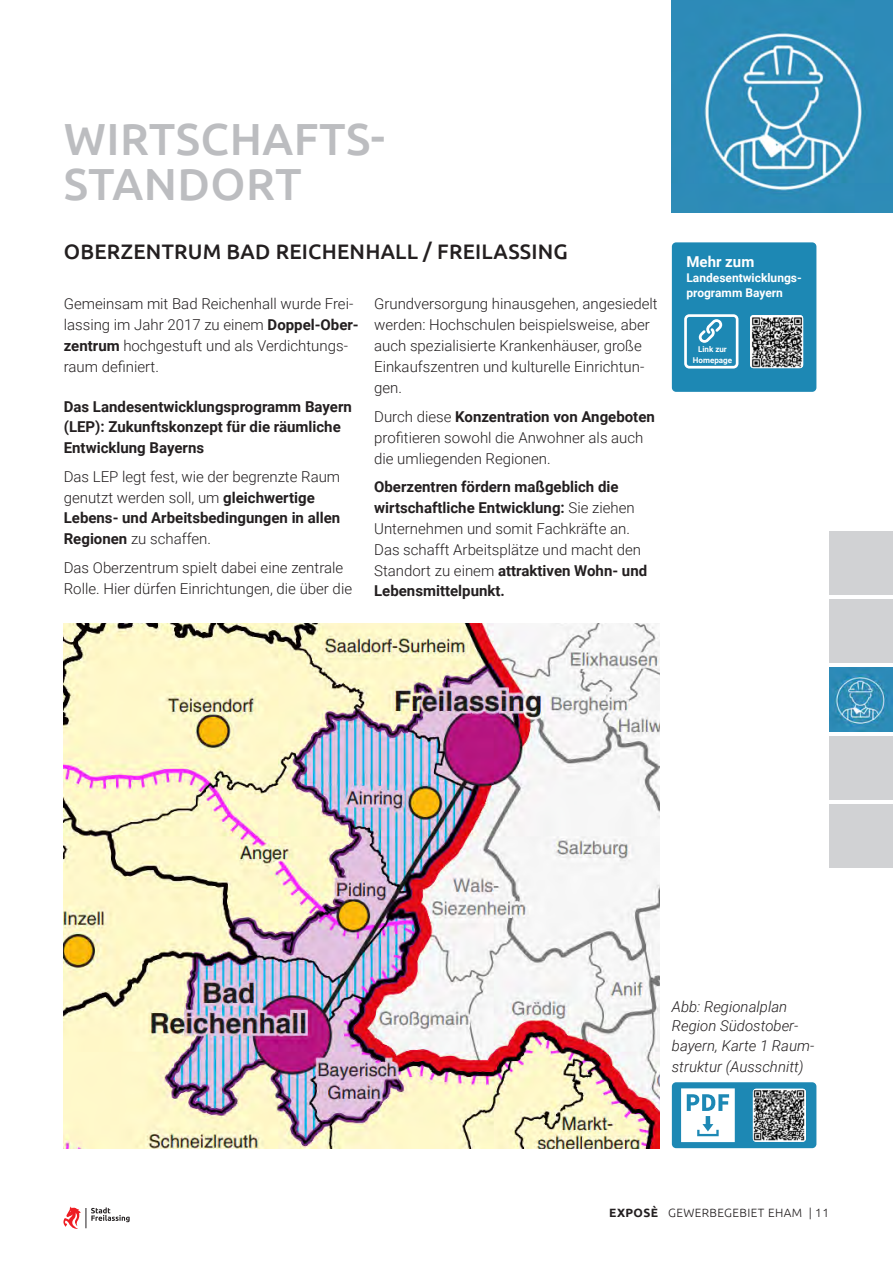
<style>
.page{position:relative;width:893px;height:1263px;background:#fff}
.page>*{position:absolute;margin:0;border:0;box-sizing:border-box;transform-origin:0 0}
.t1{font:500 45px/45px "Ubuntu";letter-spacing:.01em;color:#bcbdc0}
.t2{font:500 21px "Ubuntu";letter-spacing:.01em;color:#231f20}
.t3{font:300 15px/21px "Roboto";color:#231f20}
.t4{font:700 15px/19.5px "Roboto";color:#231f20}
.t5{font:italic 300 15px/19.5px "Roboto";color:#231f20}
.t6{font:700 15px "Roboto";color:#fff}
.t7{font:700 12px/15px "Roboto";color:#fff}
.t8{font:300 12px "Ubuntu";letter-spacing:.03em;color:#231f20}
.t9{font:700 8.1px/10.6px "Roboto";color:#fff;text-align:center}
.s1{font-weight:700}
.s2{font-weight:300}
</style>
<div class="page">
<svg style="left:63px;top:1206px;width:67px;height:23px"></svg>
<img style="left:64px;top:624px;width:595px;height:524px">
<div style="left:672px;top:242px;width:144px;height:150px;background:#1d88b4;border-radius:4px"></div>
<svg style="left:699px;top:319px;width:23px;height:24px"></svg>
<div style="left:684px;top:314px;width:54px;height:55px;border:3px solid #fff;border-radius:4px"></div>
<img style="left:750px;top:315px;width:53px;height:53px">
<div style="left:672px;top:1082px;width:144px;height:66px;background:#1d88b4;border-radius:4px"></div>
<svg style="left:681px;top:1088px;width:54px;height:54px;background:#d2e7f0"></svg>
<img style="left:753px;top:1089px;width:53px;height:53px">
<img style="left:829px;top:668px;width:64px;height:64px">
<div style="left:829px;top:531px;width:64px;height:64px;background:#d1d2d4"></div>
<div style="left:829px;top:600px;width:64px;height:63px;background:#d1d2d4"></div>
<div style="left:829px;top:736px;width:64px;height:63px;background:#d1d2d4"></div>
<div style="left:829px;top:804px;width:64px;height:63px;background:#d1d2d4"></div>
<img style="left:672px;top:0;width:221px;height:213px">
<h1 class="t1" style="left:64px;top:115px;width:323px">WIRTSCHAFTS-<br>STANDORT</h1>
<h2 class="t2" style="left:64px;top:238px;width:506px">OBERZENTRUM BAD REICHENHALL / FREILASSING</h2>
<p class="t3" style="left:64px;top:293px;width:297px">Gemeinsam mit Bad Reichenhall wurde Frei&shy;lassing im Jahr 2017 zu einem <span class="s1">Doppel-Ober&shy;zentrum</span> hochgestuft und als Verdichtungs&shy;raum definiert.</p>
<p class="t4" style="left:64px;top:397px;width:290px">Das Landesentwicklungsprogramm Bayern (LEP): Zukunftskonzept für die räumliche</p>
<p class="t4" style="left:64px;top:437px;width:142px">Entwicklung Bayerns</p>
<p class="t3" style="left:64px;top:466px;width:278px">Das LEP legt fest, wie der begrenzte Raum genutzt werden soll, um <span class="s1">gleichwertige</span></p>
<p class="t4" style="left:64px;top:507px;width:278px;line-height:21px">Lebens- und Arbeitsbedingungen in allen<br>Regionen <span class="s2">zu schaffen.</span></p>
<p class="t3" style="left:64px;top:557px;width:290px">Das Oberzentrum spielt dabei eine zentrale<br>Rolle. Hier dürfen Einrichtungen, die über die</p>
<p class="t3" style="left:374px;top:293px;width:285px">Grundversorgung hinausgehen, angesiedelt werden: Hochschulen beispielsweise, aber auch spezialisierte Krankenhäuser, große Einkaufszentren und kulturelle Einrichtun&shy;gen.</p>
<p class="t3" style="left:374px;top:406px;width:282px">Durch diese <span class="s1">Konzentration von Angeboten </span>profitieren sowohl die Anwohner als auch die umliegenden Regionen.</p>
<p class="t3" style="left:374px;top:476px;width:275px"><span class="s1">Oberzentren fördern maßgeblich die wirtschaftliche Entwicklung:</span> Sie ziehen Unternehmen und somit Fachkräfte an.<br>Das schafft Arbeitsplätze und macht den Standort zu einem <span class="s1">attraktiven Wohn- und</span></p>
<p class="t4" style="left:374px;top:580px;width:132px">Lebensmittelpunkt.</p>
<p class="t6" style="left:686px;top:251px;width:69px">Mehr zum</p>
<p class="t7" style="left:686px;top:269px;width:117px">Landesentwicklungs&shy;programm Bayern</p>
<p class="t9" style="left:693px;top:343px;width:41px">Link zur<br>Homepage</p>
<p class="t5" style="left:672px;top:996px;width:144px">Abb: Regionalplan<br>Region Südostober&shy;bayern, Karte 1 Raum-</p>
<p class="t5" style="left:672px;top:1057px;width:133px">struktur (Ausschnitt)</p>
<p class="t8" style="left:609px;top:1205px;width:222px"><span class="s1">EXPOSÈ</span> GEWERBEGEBIET EHAM | 11</p>
</div>
